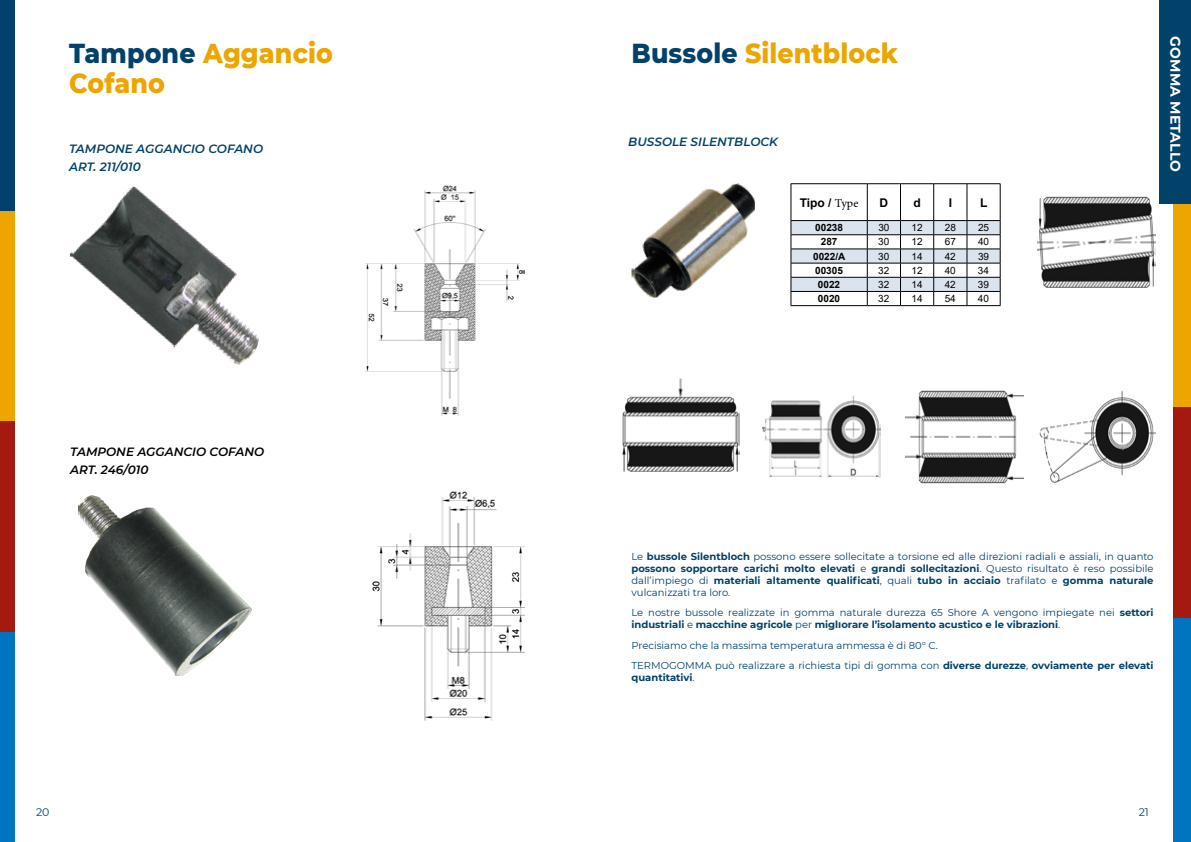
<style>
.page{position:relative;width:1191px;height:842px;background:#fff}
.page>*{position:absolute;margin:0;border:0;box-sizing:border-box;transform-origin:0 0}
.t1{font:800 28px/30px "Montserrat";letter-spacing:.005em;color:#eda500;scale:.9 1}
.t2{font:700 14px "Montserrat";letter-spacing:.01em;color:#fff}
.t3{font:italic 600 12px/18px "Montserrat";color:#02426a}
.t4{font:italic 600 12px/18px "Montserrat";color:#000}
.t5{font:700 12px "Arial";color:#000}
.t6{font:11px "Montserrat";color:#02426a}
.t7{font:10px/12px "Montserrat";color:#02426a}
.t8{font:10px "Arial";color:#000}
.t9{font:700 10px "Arial";color:#000}
.t10{font:700 10px "Montserrat";color:#02426a}
.s1{color:#02426a}
.s2{font-family:"Minion Pro";font-weight:400}
.s3{font-weight:700}
.s4{font-weight:400}
</style>
<div class="page">
<img style="left:70px;top:186px;width:189px;height:179px">
<img style="left:78px;top:496px;width:173px;height:180px">
<img style="left:365px;top:186px;width:159px;height:230px">
<img style="left:372px;top:491px;width:152px;height:230px">
<div style="left:0;top:631px;width:14px;height:211px;background:#0075bf"></div>
<div style="left:0;top:421px;width:14px;height:210px;background:#a41a10"></div>
<div style="left:0;top:210px;width:14px;height:211px;background:#eda500"></div>
<div style="left:0;top:0;width:14px;height:210px;background:#02426a"></div>
<hr style="left:790px;top:183px;width:77px;height:1px;background:#000">
<hr style="left:790px;top:184px;width:1px;height:36px;background:#000">
<hr style="left:867px;top:183px;width:33px;height:1px;background:#000">
<hr style="left:867px;top:184px;width:1px;height:36px;background:#000">
<hr style="left:900px;top:183px;width:33px;height:1px;background:#000">
<hr style="left:900px;top:184px;width:1px;height:36px;background:#000">
<hr style="left:933px;top:183px;width:34px;height:1px;background:#000">
<hr style="left:933px;top:184px;width:1px;height:36px;background:#000">
<hr style="left:967px;top:183px;width:33px;height:1px;background:#000">
<hr style="left:966px;top:184px;width:1px;height:36px;background:#000">
<hr style="left:1000px;top:184px;width:1px;height:36px;background:#000">
<hr style="left:790px;top:220px;width:77px;height:1px;background:#000">
<hr style="left:867px;top:220px;width:33px;height:1px;background:#000">
<hr style="left:900px;top:220px;width:33px;height:1px;background:#000">
<hr style="left:933px;top:220px;width:34px;height:1px;background:#000">
<hr style="left:967px;top:220px;width:33px;height:1px;background:#000">
<svg style="left:790px;top:221px;width:211px;height:84px"></svg>
<hr style="left:790px;top:305px;width:77px;height:1px;background:#000">
<hr style="left:867px;top:305px;width:33px;height:1px;background:#000">
<hr style="left:900px;top:305px;width:33px;height:1px;background:#000">
<hr style="left:933px;top:305px;width:34px;height:1px;background:#000">
<hr style="left:967px;top:305px;width:33px;height:1px;background:#000">
<img style="left:631px;top:183px;width:124px;height:115px">
<img style="left:1037px;top:196px;width:118px;height:92px">
<img style="left:1039px;top:391px;width:116px;height:92px">
<img style="left:622px;top:378px;width:117px;height:94px">
<img style="left:763px;top:395px;width:117px;height:83px">
<img style="left:905px;top:390px;width:118px;height:94px">
<div style="left:1174px;top:617px;width:17px;height:225px;background:#0075bf"></div>
<div style="left:1174px;top:407px;width:17px;height:210px;background:#a41a10"></div>
<div style="left:1174px;top:196px;width:17px;height:211px;background:#eda500"></div>
<div style="left:1159px;top:0;width:32px;height:203px;background:#02426a"></div>
<h1 class="t1" style="left:69px;top:37px;width:294px"><span class="s1">Tampone</span> Aggancio<br>Cofano</h1>
<p class="t3" style="left:69px;top:140px;width:195px">TAMPONE AGGANCIO COFANO<br>ART. 211/010</p>
<h1 class="t1" style="left:631px;top:37px;width:298px"><span class="s1">Bussole</span> Silentblock</h1>
<p class="t3" style="left:628px;top:132px;width:151px">BUSSOLE SILENTBLOCK</p>
<p class="t5" style="left:800px;top:194px;width:60px">Tipo / <span class="s2">Type</span></p>
<p class="t5" style="left:879px;top:194px;width:10px">D</p>
<p class="t5" style="left:913px;top:194px;width:9px">d</p>
<p class="t5" style="left:948px;top:194px;width:5px">I</p>
<p class="t5" style="left:980px;top:194px;width:9px">L</p>
<p class="t9" style="left:815px;top:221px;width:29px">00238</p>
<p class="t8" style="left:878px;top:221px;width:13px">30</p>
<p class="t8" style="left:911px;top:221px;width:13px">12</p>
<p class="t8" style="left:944px;top:221px;width:13px">28</p>
<p class="t8" style="left:978px;top:221px;width:13px">25</p>
<p class="t9" style="left:820px;top:235px;width:18px">287</p>
<p class="t8" style="left:878px;top:235px;width:13px">30</p>
<p class="t8" style="left:911px;top:235px;width:13px">12</p>
<p class="t8" style="left:944px;top:235px;width:13px">67</p>
<p class="t8" style="left:978px;top:235px;width:13px">40</p>
<p class="t9" style="left:813px;top:249px;width:34px">0022/A</p>
<p class="t8" style="left:878px;top:249px;width:13px">30</p>
<p class="t8" style="left:911px;top:249px;width:13px">14</p>
<p class="t8" style="left:944px;top:249px;width:13px">42</p>
<p class="t8" style="left:978px;top:249px;width:13px">39</p>
<p class="t9" style="left:815px;top:263px;width:29px">00305</p>
<p class="t8" style="left:878px;top:263px;width:13px">32</p>
<p class="t8" style="left:911px;top:263px;width:13px">12</p>
<p class="t8" style="left:944px;top:263px;width:13px">40</p>
<p class="t8" style="left:978px;top:263px;width:13px">34</p>
<p class="t9" style="left:818px;top:277px;width:24px">0022</p>
<p class="t8" style="left:878px;top:278px;width:13px">32</p>
<p class="t8" style="left:911px;top:278px;width:13px">14</p>
<p class="t8" style="left:944px;top:278px;width:13px">42</p>
<p class="t8" style="left:978px;top:278px;width:13px">39</p>
<p class="t9" style="left:818px;top:292px;width:24px">0020</p>
<p class="t8" style="left:878px;top:292px;width:13px">32</p>
<p class="t8" style="left:911px;top:292px;width:13px">14</p>
<p class="t8" style="left:944px;top:292px;width:13px">54</p>
<p class="t8" style="left:978px;top:292px;width:13px">40</p>
<h2 class="t2" style="left:1185px;top:36px;width:137px;rotate:90deg">GOMMA METALLO</h2>
<p class="t4" style="left:70px;top:442px;width:195px">TAMPONE AGGANCIO COFANO<br>ART. 246/010</p>
<p class="t7" style="left:631px;top:550px;width:523px;text-align:justify">Le <span class="s3">bussole Silentbloch</span> possono essere sollecitate a torsione ed alle direzioni radiali e assiali, in quanto <span class="s3">possono sopportare carichi molto elevati</span> e <span class="s3">grandi sollecitazioni</span>. Questo risultato è reso possibile dall’impiego di <span class="s3">materiali altamente qualificati</span>, quali <span class="s3">tubo in acciaio</span> trafilato e <span class="s3">gomma naturale </span>vulcanizzati tra loro.</p>
<p class="t7" style="left:631px;top:606px;width:523px">Le nostre bussole realizzate in gomma naturale durezza 65 Shore A vengono impiegate nei <span class="s3">settori industriali</span> e <span class="s3">macchine agricole</span> per <span class="s3">miglIorare l’isolamento acustico e le vibrazioni</span>.</p>
<p class="t7" style="left:631px;top:635px;width:523px;line-height:20.5px">Precisiamo che la massima temperatura ammessa è di 80° C.<br>TERMOGOMMA può realizzare a richiesta tipi di gomma con <span class="s3">diverse durezze</span>, <span class="s3">ovviamente per elevati</span></p>
<p class="t10" style="left:631px;top:671px;width:65px">quantitativi<span class="s4">.</span></p>
<p class="t6" style="left:36px;top:804px;width:15px">20</p>
<p class="t6" style="left:1138px;top:804px;width:12px">21</p>
</div>
